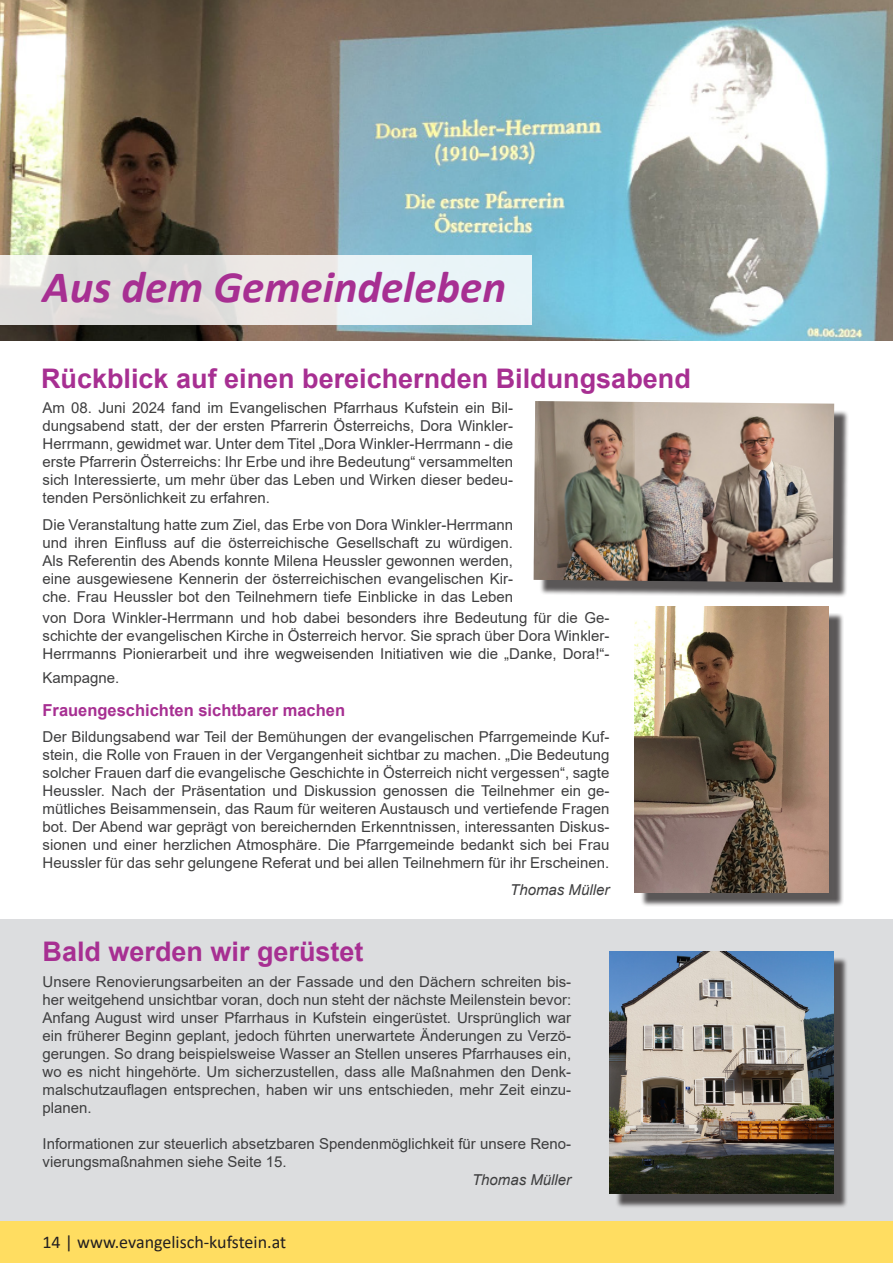
<style>
.page{position:relative;width:893px;height:1263px;background:#fff}
.page>*{position:absolute;margin:0;border:0;box-sizing:border-box;transform-origin:0 0}
.t1{font:italic 700 45px "Calibri";color:#a72f92}
.t2{font:700 27px "Arial";color:#a72f92}
.t3{font:18px "Calibri";color:#231f20}
.t4{font:700 16.5px "Arial";color:#a72f92}
.t5{font:15px/18px "Arial";color:#3e3e3f;text-align:justify}
.t6{font:italic 15px "Arial";color:#3e3e3f}
</style>
<div class="page">
<div style="left:0;top:1220px;width:893px;height:43px;background:#ffdd61"></div>
<img style="left:0;top:0;width:893px;height:341px">
<svg style="left:0;top:255px;width:531px;height:70px;background:#e5e7e7"></svg>
<div style="left:0;top:919px;width:893px;height:302px;background:#dcdddf"></div>
<div style="left:539px;top:407px;width:310px;height:190px;background:#231f20;opacity:.75"></div>
<img style="left:534px;top:401px;width:300px;height:181px">
<div style="left:615px;top:957px;width:234px;height:252px;background:#231f20;opacity:.75"></div>
<img style="left:609px;top:951px;width:224px;height:243px">
<div style="left:640px;top:613px;width:204px;height:294px;background:#231f20;opacity:.75"></div>
<img style="left:634px;top:607px;width:195px;height:285px">
<p class="t1" style="left:43px;top:255px;width:465px">Aus dem Gemeindeleben</p>
<p class="t2" style="left:41px;top:359px;width:651px">Rückblick auf einen bereichernden Bildungsabend</p>
<p class="t5" style="left:43px;top:399px;width:472px">Am 08. Juni 2024 fand im Evangelischen Pfarrhaus Kufstein ein Bil&shy;dungsabend statt, der der ersten Pfarrerin Österreichs, Dora Winkler-Herrmann, gewidmet war. Unter dem Titel „Dora Winkler-Herrmann - die erste Pfarrerin Österreichs: Ihr Erbe und ihre Bedeutung“ versammelten sich Interessierte, um mehr über das Leben und Wirken dieser bedeu&shy;tenden Persönlichkeit zu erfahren.</p>
<p class="t5" style="left:43px;top:515px;width:472px">Die Veranstaltung hatte zum Ziel, das Erbe von Dora Winkler-Herrmann und ihren Einfluss auf die österreichische Gesellschaft zu würdigen.<br>Als Referentin des Abends konnte Milena Heussler gewonnen werden, eine ausgewiesene Kennerin der österreichischen evangelischen Kir&shy;che. Frau Heussler bot den Teilnehmern tiefe Einblicke in das Leben</p>
<p class="t5" style="left:43px;top:609px;width:568px">von Dora Winkler-Herrmann und hob dabei besonders ihre Bedeutung für die Ge&shy;schichte der evangelischen Kirche in Österreich hervor. Sie sprach über Dora Winkler-Herrmanns Pionierarbeit und ihre wegweisenden Initiativen wie die „Danke, Dora!“-</p>
<p class="t5" style="left:43px;top:669px;width:78px">Kampagne.</p>
<p class="t4" style="left:43px;top:698px;width:304px">Frauengeschichten sichtbarer machen</p>
<p class="t5" style="left:43px;top:728px;width:568px">Der Bildungsabend war Teil der Bemühungen der evangelischen Pfarrgemeinde Kuf&shy;stein, die Rolle von Frauen in der Vergangenheit sichtbar zu machen. „Die Bedeutung solcher Frauen darf die evangelische Geschichte in Österreich nicht vergessen“, sagte Heussler. Nach der Präsentation und Diskussion genossen die Teilnehmer ein ge&shy;mütliches Beisammensein, das Raum für weiteren Austausch und vertiefende Fragen bot. Der Abend war geprägt von bereichernden Erkenntnissen, interessanten Diskus&shy;sionen und einer herzlichen Atmosphäre. Die Pfarrgemeinde bedankt sich bei Frau Heussler für das sehr gelungene Referat und bei allen Teilnehmern für ihr Erscheinen.</p>
<p class="t6" style="left:510px;top:880px;width:101px">Thomas Müller</p>
<p class="t2" style="left:43px;top:932px;width:323px">Bald werden wir gerüstet</p>
<p class="t5" style="left:43px;top:973px;width:530px">Unsere Renovierungsarbeiten an der Fassade und den Dächern schreiten bis&shy;her weitgehend unsichtbar voran, doch nun steht der nächste Meilenstein bevor:<br>Anfang August wird unser Pfarrhaus in Kufstein eingerüstet. Ursprünglich war ein früherer Beginn geplant, jedoch führten unerwartete Änderungen zu Verzö&shy;gerungen. So drang beispielsweise Wasser an Stellen unseres Pfarrhauses ein, wo es nicht hingehörte. Um sicherzustellen, dass alle Maßnahmen den Denk&shy;malschutzauflagen entsprechen, haben wir uns entschieden, mehr Zeit einzu&shy;planen.</p>
<p class="t5" style="left:43px;top:1135px;width:530px">Informationen zur steuerlich absetzbaren Spendenmöglichkeit für unsere Reno&shy;vierungsmaßnahmen siehe Seite 15.</p>
<p class="t6" style="left:472px;top:1170px;width:101px">Thomas Müller</p>
<p class="t3" style="left:43px;top:1230px;width:245px">14 | www.evangelisch-kufstein.at</p>
</div>
